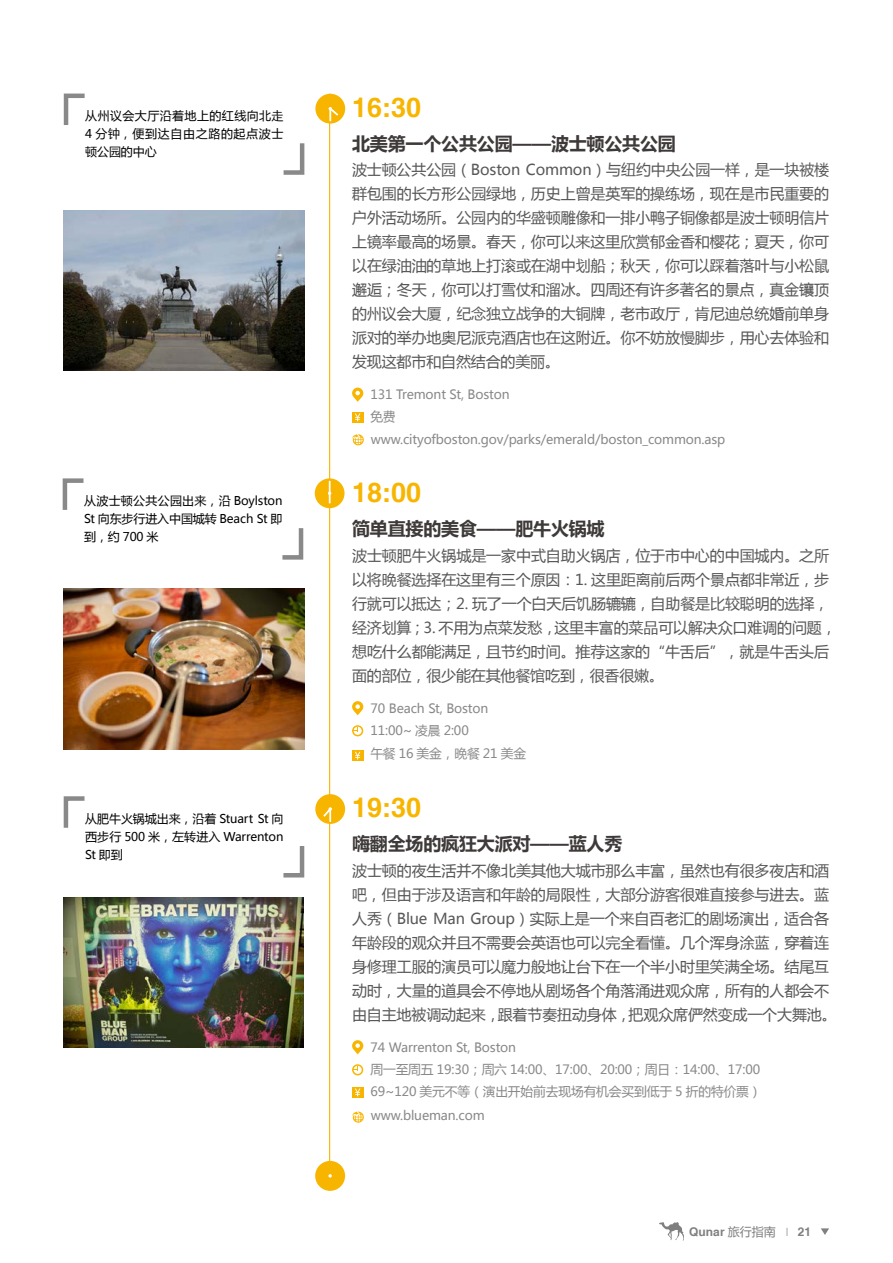
<style>
.page{position:relative;width:893px;height:1263px;background:#fff}
.page>*{position:absolute;margin:0;border:0;box-sizing:border-box;transform-origin:0 0}
.t1{font:700 27px "Helvetica cyr";color:#f8b500}
.t2{font:700 18px "Microsoft Ya Hei";letter-spacing:-.01em;color:#3e3a39}
.t3{font:15px/24px "Microsoft Ya Hei";letter-spacing:-.005em;color:#595757}
.t4{font:12.75px/22.6px "Microsoft Ya Hei";letter-spacing:-.01em;color:#898989}
.t5{font:12px/18px "Microsoft Ya Hei";letter-spacing:-.005em;color:#000;text-align:justify}
.t6{font:700 12px "Helvetica cyr";color:#7f7f7f}
.s1{font-family:"Microsoft Ya Hei";font-weight:400}
.s2{font-family:"Microsoft Ya Hei";font-weight:400;font-size:7.5px}
</style>
<div class="page">
<svg style="left:821px;top:1228px;width:8px;height:7px"></svg>
<svg style="left:659px;top:1222px;width:25px;height:18px"></svg>
<svg style="left:352px;top:388px;width:11px;height:14px"></svg>
<div style="left:352px;top:412px;width:11px;height:11px;background:#f8b500"></div>
<svg style="left:355px;top:413px;width:5px;height:8px"></svg>
<svg style="left:352px;top:434px;width:12px;height:11px"></svg>
<svg style="left:352px;top:701px;width:11px;height:14px"></svg>
<div style="left:352px;top:725px;width:11px;height:11px;border:2px solid #f8b500;border-radius:50%"></div>
<svg style="left:354px;top:727px;width:4px;height:4px"></svg>
<div style="left:352px;top:750px;width:11px;height:11px;background:#f8b500"></div>
<svg style="left:355px;top:752px;width:5px;height:7px"></svg>
<svg style="left:352px;top:1040px;width:11px;height:14px"></svg>
<div style="left:352px;top:1064px;width:11px;height:11px;border:2px solid #f8b500;border-radius:50%"></div>
<svg style="left:354px;top:1066px;width:4px;height:4px"></svg>
<div style="left:352px;top:1087px;width:11px;height:11px;background:#f8b500"></div>
<svg style="left:355px;top:1088px;width:5px;height:8px"></svg>
<svg style="left:352px;top:1111px;width:12px;height:12px"></svg>
<svg style="left:63px;top:796px;width:22px;height:32px"></svg>
<svg style="left:283px;top:846px;width:22px;height:32px"></svg>
<svg style="left:62px;top:478px;width:22px;height:32px"></svg>
<svg style="left:282px;top:528px;width:22px;height:32px"></svg>
<hr style="left:329px;top:94px;width:1px;height:1097px;background:#f8b500">
<div style="left:315px;top:1161px;width:30px;height:30px;background:#f8b500;border-radius:50%"></div>
<img style="left:64px;top:589px;width:240px;height:160px">
<img style="left:64px;top:897px;width:239px;height:150px">
<img style="left:64px;top:210px;width:240px;height:161px">
<div style="left:315px;top:478px;width:29px;height:30px;background:#f8b500;border-radius:50%"></div>
<svg style="left:328px;top:481px;width:3px;height:22px"></svg>
<div style="left:315px;top:794px;width:30px;height:30px;background:#f8b500;border-radius:50%"></div>
<svg style="left:324px;top:807px;width:8px;height:14px"></svg>
<svg style="left:63px;top:93px;width:22px;height:32px"></svg>
<svg style="left:283px;top:143px;width:22px;height:32px"></svg>
<div style="left:315px;top:94px;width:30px;height:30px;background:#f8b500;border-radius:50%"></div>
<svg style="left:329px;top:107px;width:9px;height:14px"></svg>
<p class="t5" style="left:85px;top:106px;width:200px">从州议会大厅沿着地上的红线向北走4 分钟，便到达自由之路的起点波士顿公园的中心</p>
<p class="t5" style="left:84px;top:491px;width:200px">从波士顿公共公园出来，沿 Boylston St 向东步行进入中国城转 Beach St 即到，约 700 米</p>
<p class="t5" style="left:85px;top:809px;width:200px">从肥牛火锅城出来，沿着 Stuart St 向西步行 500 米，左转进入 Warrenton St 即到</p>
<p class="t1" style="left:352px;top:92px;width:71px">16:30</p>
<p class="t2" style="left:352px;top:130px;width:325px">北美第一个公共公园——波士顿公共公园</p>
<p class="t3" style="left:352px;top:158px;width:479px;text-align:justify">波士顿公共公园（Boston Common）与纽约中央公园一样，是一块被楼群包围的长方形公园绿地，历史上曾是英军的操练场，现在是市民重要的户外活动场所。公园内的华盛顿雕像和一排小鸭子铜像都是波士顿明信片上镜率最高的场景。春天，你可以来这里欣赏郁金香和樱花；夏天，你可以在绿油油的草地上打滚或在湖中划船；秋天，你可以踩着落叶与小松鼠邂逅；冬天，你可以打雪仗和溜冰。四周还有许多著名的景点，真金镶顶的州议会大厦，纪念独立战争的大铜牌，老市政厅，肯尼迪总统婚前单身派对的举办地奥尼派克酒店也在这附近。你不妨放慢脚步，用心去体验和发现这都市和自然结合的美丽。</p>
<p class="t4" style="left:370px;top:383px;width:357px;line-height:22.2px">131 Tremont St, Boston<br>免费www.cityofboston.gov/parks/emerald/boston_common.asp</p>
<p class="t1" style="left:352px;top:478px;width:71px">18:00</p>
<p class="t2" style="left:352px;top:516px;width:254px">简单直接的美食——肥牛火锅城</p>
<p class="t3" style="left:352px;top:543px;width:486px">波士顿肥牛火锅城是一家中式自助火锅店，位于市中心的中国城内。之所以将晚餐选择在这里有三个原因：1. 这里距离前后两个景点都非常近，步行就可以抵达；2. 玩了一个白天后饥肠辘辘，自助餐是比较聪明的选择，经济划算；3. 不用为点菜发愁，这里丰富的菜品可以解决众口难调的问题，想吃什么都能满足，且节约时间。推荐这家的“牛舌后”，就是牛舌头后面的部位，很少能在其他餐馆吃到，很香很嫩。</p>
<p class="t4" style="left:370px;top:697px;width:119px;line-height:21.8px">70 Beach St, Boston<br>11:00~ 凌晨 2:00</p>
<p class="t4" style="left:370px;top:742px;width:157px">午餐 16 美金，晚餐 21 美金</p>
<p class="t1" style="left:352px;top:793px;width:71px">19:30</p>
<p class="t2" style="left:352px;top:831px;width:272px">嗨翻全场的疯狂大派对——蓝人秀</p>
<p class="t3" style="left:352px;top:858px;width:486px">波士顿的夜生活并不像北美其他大城市那么丰富，虽然也有很多夜店和酒吧，但由于涉及语言和年龄的局限性，大部分游客很难直接参与进去。蓝人秀（Blue Man Group）实际上是一个来自百老汇的剧场演出，适合各年龄段的观众并且不需要会英语也可以完全看懂。几个浑身涂蓝，穿着连身修理工服的演员可以魔力般地让台下在一个半小时里笑满全场。结尾互动时，大量的道具会不停地从剧场各个角落涌进观众席，所有的人都会不由自主地被调动起来，跟着节奏扭动身体，把观众席俨然变成一个大舞池。</p>
<p class="t4" style="left:370px;top:1035px;width:393px">74 Warrenton St, Boston<br>周一至周五 19:30；周六 14:00、17:00、20:00；周日：14:00、17:00<br>69~120 美元不等（演出开始前去现场有机会买到低于 5 折的特价票）www.blueman.com</p>
<p class="t6" style="left:689px;top:1225px;width:123px">Qunar <span class="s1">旅行指南</span> <span class="s2">|</span> 21</p>
</div>
